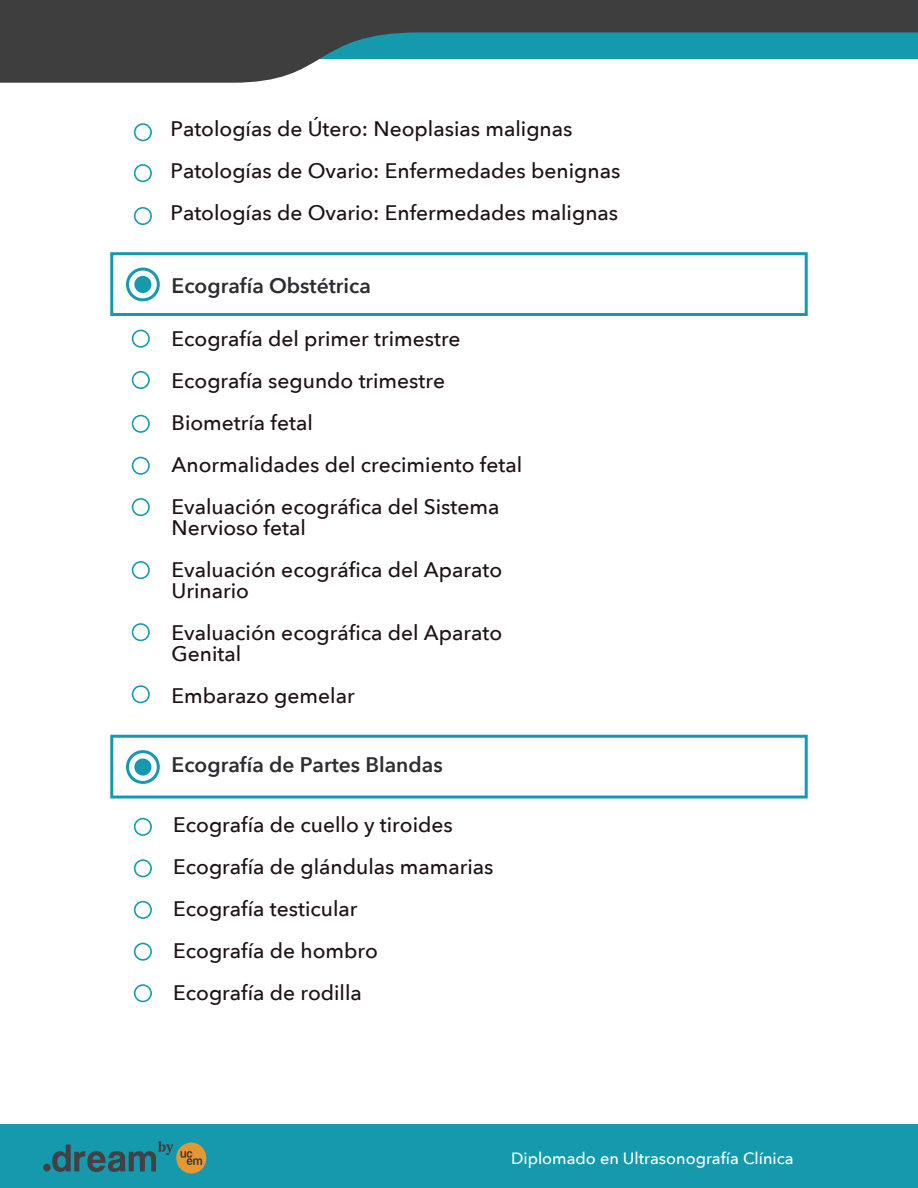
<style>
.page{position:relative;width:918px;height:1188px;background:#fff}
.page>*{position:absolute;margin:0;border:0;box-sizing:border-box;transform-origin:0 0}
.t1{font:500 21px/42px "Avenir Next";color:#1f1114}
.t2{font:600 21px "Avenir Next";color:#2e2b32}
.t3{font:500 16.35px "Avenir Next";color:#fff}
</style>
<div class="page">
<div style="left:0;top:1124px;width:918px;height:64px;background:#1499ad"></div>
<div style="left:43px;top:1164px;width:8px;height:7px;background:#444044;border-radius:50%"></div>
<div style="left:176px;top:1143px;width:30px;height:31px;background:#e49733;border-radius:50%"></div>
<svg style="left:180px;top:1151px;width:22px;height:14px"></svg>
<svg style="left:52px;top:1141px;width:121px;height:31px"></svg>
<svg style="left:0;top:0;width:918px;height:83px;fill:#3e3e3f"></svg>
<svg style="left:134px;top:207px;width:18px;height:18px"></svg>
<svg style="left:134px;top:164px;width:18px;height:18px"></svg>
<svg style="left:134px;top:123px;width:18px;height:18px"></svg>
<svg style="left:110px;top:252px;width:698px;height:64px"></svg>
<svg style="left:132px;top:330px;width:18px;height:18px"></svg>
<svg style="left:132px;top:371px;width:18px;height:18px"></svg>
<svg style="left:132px;top:415px;width:18px;height:18px"></svg>
<svg style="left:132px;top:457px;width:18px;height:18px"></svg>
<svg style="left:132px;top:498px;width:18px;height:18px"></svg>
<svg style="left:132px;top:561px;width:18px;height:18px"></svg>
<svg style="left:132px;top:623px;width:18px;height:18px"></svg>
<svg style="left:132px;top:685px;width:18px;height:18px"></svg>
<svg style="left:126px;top:268px;width:34px;height:33px"></svg>
<div style="left:134px;top:276px;width:17px;height:17px;background:#1499ad;border-radius:50%"></div>
<svg style="left:134px;top:943px;width:18px;height:18px"></svg>
<svg style="left:134px;top:984px;width:18px;height:18px"></svg>
<svg style="left:134px;top:818px;width:18px;height:18px"></svg>
<svg style="left:134px;top:859px;width:18px;height:18px"></svg>
<svg style="left:134px;top:901px;width:18px;height:18px"></svg>
<svg style="left:110px;top:735px;width:698px;height:64px"></svg>
<p class="t1" style="left:171px;top:107px;width:451px">Patologías de Útero: Neoplasias malignas<br>Patologías de Ovario: Enfermedades benignas<br>Patologías de Ovario: Enfermedades malignas</p>
<p class="t2" style="left:172px;top:268px;width:201px">Ecografía Obstétrica</p>
<p class="t1" style="left:172px;top:317px;width:352px">Ecografía del primer trimestre<br>Ecografía segundo trimestre<br>Biometría fetal<br>Anormalidades del crecimiento fetal<br>Evaluación ecográfica del Sistema</p>
<p class="t1" style="left:172px;top:506px;width:332px">Nervioso fetal<br>Evaluación ecográfica del Aparato</p>
<p class="t1" style="left:172px;top:569px;width:332px">Urinario<br>Evaluación ecográfica del Aparato</p>
<p class="t1" style="left:172px;top:632px;width:185px">Genital<br>Embarazo gemelar</p>
<p class="t2" style="left:172px;top:747px;width:273px">Ecografía de Partes Blandas</p>
<p class="t1" style="left:173px;top:803px;width:322px">Ecografía de cuello y tiroides<br>Ecografía de glándulas mamarias<br>Ecografía testicular<br>Ecografía de hombro<br>Ecografía de rodilla</p>
<p class="t3" style="left:511px;top:1144px;width:284px">Diplomado en Ultrasonografía Clínica</p>
</div>
